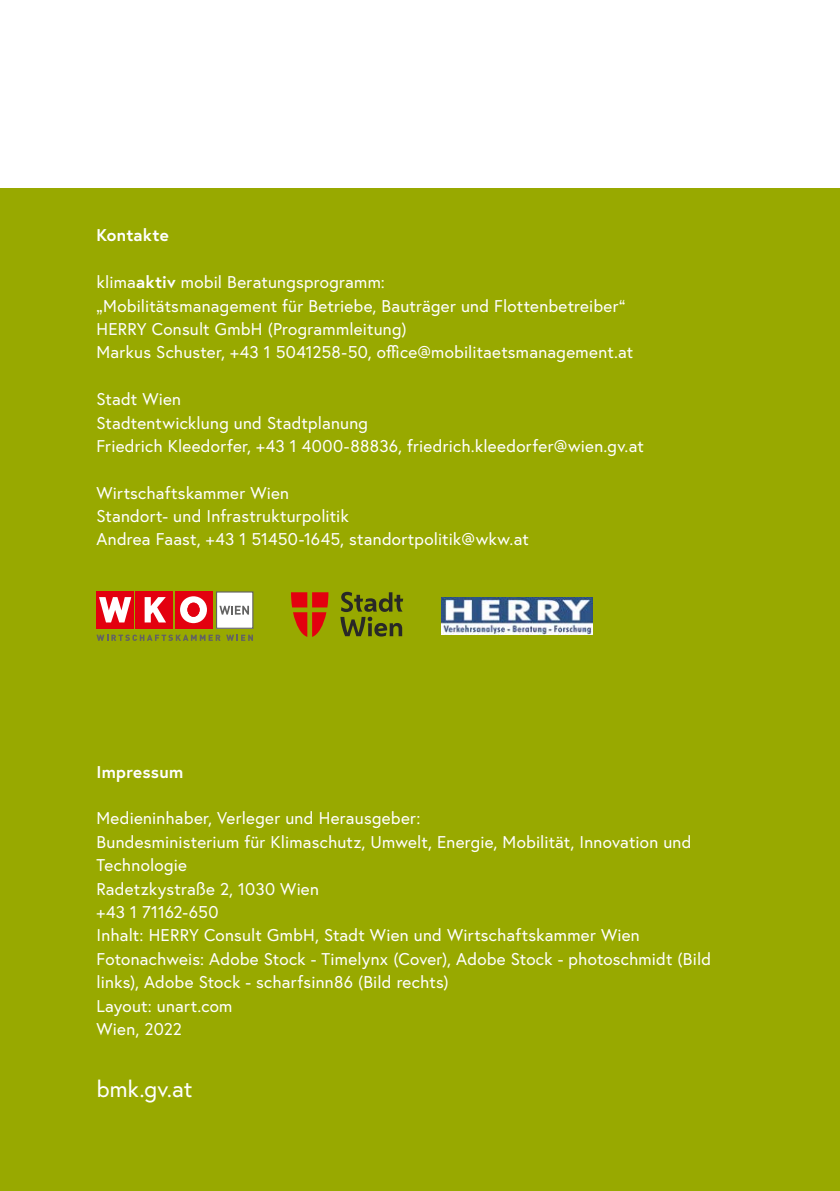
<style>
.page{position:relative;width:840px;height:1191px;background:#fff}
.page>*{position:absolute;margin:0;border:0;box-sizing:border-box;transform-origin:0 0}
.t1{font:23px "Europa Austria";letter-spacing:.005em;color:#fff}
.t2{font:17px/23.4px "Europa Austria";letter-spacing:.015em;color:#fff}
.t3{font:700 17px "Europa Austria";letter-spacing:.015em;color:#fff}
.s1{font-weight:700}
</style>
<div class="page">
<div style="left:0;top:188px;width:839px;height:1003px;background:#98a900"></div>
<img style="left:441px;top:598px;width:151px;height:36px">
<svg style="left:291px;top:592px;width:37px;height:45px"></svg>
<svg style="left:340px;top:592px;width:63px;height:44px"></svg>
<svg style="left:96px;top:591px;width:157px;height:50px"></svg>
<p class="t3" style="left:96px;top:224px;width:74px">Kontakte</p>
<p class="t2" style="left:96px;top:270px;width:538px">klima<span class="s1">aktiv</span> mobil Beratungsprogramm:<br>„Mobilitätsmanagement für Betriebe, Bauträger und Flottenbetreiber“ HERRY Consult GmbH (Programmleitung)<br>Markus Schuster, +43 1 5041258-50, office@mobilitaetsmanagement.at</p>
<p class="t2" style="left:96px;top:387px;width:548px">Stadt Wien<br>Stadtentwicklung und Stadtplanung<br>Friedrich Kleedorfer, +43 1 4000-88836, friedrich.kleedorfer@wien.gv.at</p>
<p class="t2" style="left:96px;top:481px;width:434px">Wirtschaftskammer Wien<br>Standort- und Infrastrukturpolitik<br>Andrea Faast, +43 1 51450-1645, standortpolitik@wkw.at</p>
<p class="t3" style="left:96px;top:760px;width:88px">Impressum</p>
<p class="t2" style="left:96px;top:806px;width:615px">Medieninhaber, Verleger und Herausgeber:<br>Bundesministerium für Klimaschutz, Umwelt, Energie, Mobilität, Innovation und Technologie<br>Radetzkystraße 2, 1030 Wien<br>+43 1 71162-650<br>Inhalt: HERRY Consult GmbH, Stadt Wien und Wirtschaftskammer Wien Fotonachweis: Adobe Stock - Timelynx (Cover), Adobe Stock - photoschmidt (Bild links), Adobe Stock - scharfsinn86 (Bild rechts)<br>Layout: unart.com<br>Wien, 2022</p>
<h1 class="t1" style="left:96px;top:1074px;width:97px">bmk.gv.at</h1>
</div>
